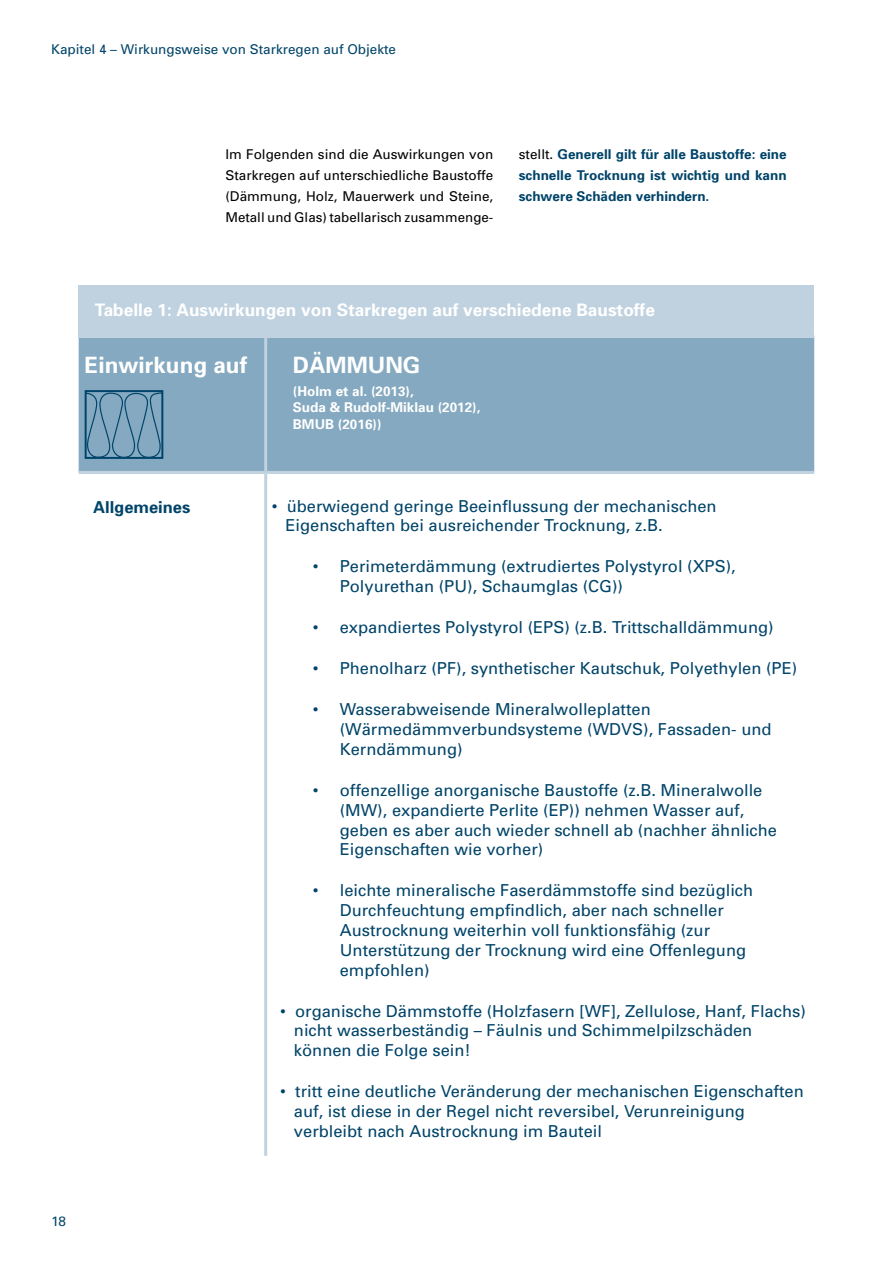
<style>
.page{position:relative;width:893px;height:1263px;background:#fff}
.page>*{position:absolute;margin:0;border:0;box-sizing:border-box;transform-origin:0 0}
.t1{font:700 22.5px "Univers";color:#fff}
.t2{font:700 17.25px "Univers";color:#fff}
.t3{font:16.5px/19.8px "Univers";color:#004469}
.t4{font:700 16.5px "Univers";color:#004469}
.t5{font:13.5px/21px "Univers";color:#000;text-align:justify}
.t6{font:700 13.5px/21px "Univers";color:#004469;text-align:justify}
.t7{font:700 13.5px/16.5px "Univers";color:#fff}
.t8{font:13.5px "Univers";color:#004469}
.s1{font-weight:400;color:#000}
</style>
<div class="page">
<div style="left:79px;top:338px;width:735px;height:133px;background:#84a9c0"></div>
<hr style="left:264px;top:338px;width:3px;height:133px;background:#c0d2e0">
<hr style="left:264px;top:474px;width:3px;height:682px;background:#c0d2e0">
<hr style="left:79px;top:471px;width:187px;height:3px;background:#c0d2e0">
<hr style="left:266px;top:471px;width:548px;height:3px;background:#c0d2e0">
<svg style="left:84px;top:392px;width:80px;height:67px;background:#749db5"></svg>
<div style="left:85px;top:390px;width:78px;height:69px;border:2px solid #004469"></div>
<div style="left:79px;top:285px;width:735px;height:53px;background:#c0d2e0"></div>
<p class="t8" style="left:51px;top:41px;width:347px">Kapitel 4 – Wirkungsweise von Starkregen auf Objekte</p>
<p class="t5" style="left:225px;top:143px;width:269px">Im Folgenden sind die Auswirkungen von Starkregen auf unterschiedliche Baustoffe (Dämmung, Holz, Mauerwerk und Steine, Metall und Glas) tabellarisch zusammenge-</p>
<p class="t6" style="left:519px;top:143px;width:269px"><span class="s1">stellt.</span> Generell gilt für alle Baustoffe: eine schnelle Trocknung ist wichtig und kann schwere Schäden verhindern.</p>
<p class="t2" style="left:95px;top:299px;width:562px">Tabelle 1: Auswirkungen von Starkregen auf verschiedene Baustoffe</p>
<p class="t1" style="left:85px;top:351px;width:164px">Einwirkung auf</p>
<p class="t1" style="left:293px;top:351px;width:129px">DÄMMUNG</p>
<p class="t7" style="left:293px;top:382px;width:189px">(Holm et al. (2013),<br>Suda &amp; Rudolf-Miklau (2012),<br>BMUB (2016))</p>
<p class="t4" style="left:93px;top:496px;width:99px">Allgemeines</p>
<p class="t3" style="left:285px;top:495px;width:433px;text-indent:-14px">• überwiegend geringe Beeinflussung der mechanischen<br>Eigenschaften bei ausreichender Trocknung, z.B.</p>
<p class="t3" style="left:340px;top:556px;width:398px;text-indent:-27px">• Perimeterdämmung (extrudiertes Polystyrol (XPS),<br>Polyurethan (PU), Schaumglas (CG))</p>
<p class="t3" style="left:313px;top:617px;width:462px">• expandiertes Polystyrol (EPS) (z.B. Trittschalldämmung)</p>
<p class="t3" style="left:313px;top:658px;width:486px">• Phenolharz (PF), synthetischer Kautschuk, Polyethylen (PE)</p>
<p class="t3" style="left:340px;top:699px;width:433px;text-indent:-27px">• Wasserabweisende Mineralwolleplatten (Wärmedämmverbundsysteme (WDVS), Fassaden- und<br>Kerndämmung)</p>
<p class="t3" style="left:340px;top:780px;width:439px;text-indent:-27px">• offenzellige anorganische Baustoffe (z.B. Mineralwolle (MW), expandierte Perlite (EP)) nehmen Wasser auf, geben es aber auch wieder schnell ab (nachher ähnliche Eigenschaften wie vorher)</p>
<p class="t3" style="left:340px;top:880px;width:415px;text-indent:-27px">• leichte mineralische Faserdämmstoffe sind bezüglich Durchfeuchtung empfindlich, aber nach schneller Austrocknung weiterhin voll funktionsfähig (zur Unterstützung der Trocknung wird eine Offenlegung empfohlen)</p>
<p class="t3" style="left:294px;top:1000px;width:513px;text-indent:-14px">• organische Dämmstoffe (Holzfasern [WF], Zellulose, Hanf, Flachs) nicht wasserbeständig – Fäulnis und Schimmelpilzschäden können die Folge sein!</p>
<p class="t3" style="left:294px;top:1081px;width:511px;text-indent:-14px">• tritt eine deutliche Veränderung der mechanischen Eigenschaften auf, ist diese in der Regel nicht reversibel, Verunreinigung verbleibt nach Austrocknung im Bauteil</p>
<p class="t8" style="left:51px;top:1213px;width:17px">18</p>
</div>
